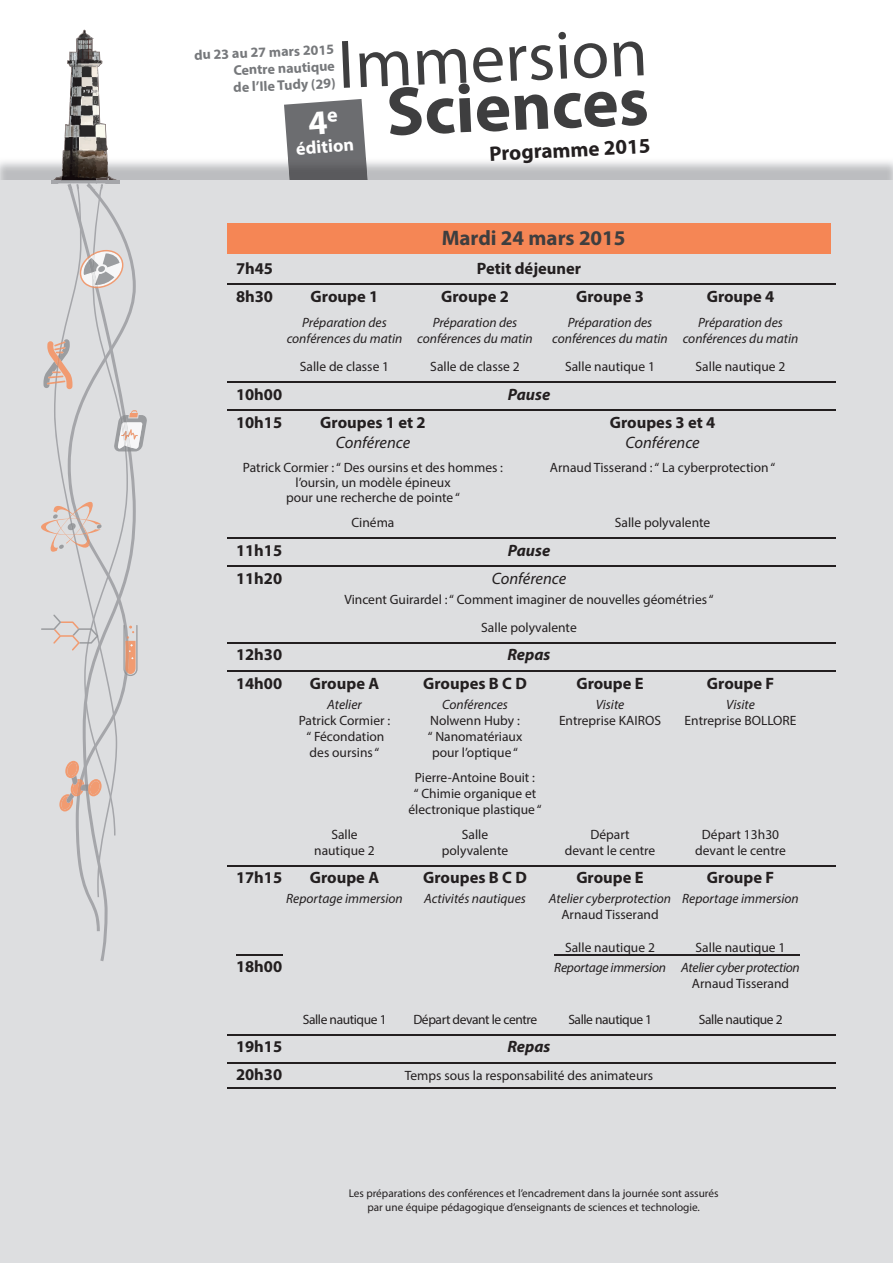
<style>
.page{position:relative;width:893px;height:1263px;background:#fff}
.page>*{position:absolute;margin:0;border:0;box-sizing:border-box;transform-origin:0 0}
.t1{font:69.3px/49.3px "Myriad Pro";color:#3e3e3f}
.t2{font:700 21px "Myriad Pro";color:#3e3e3f}
.t3{font:700 21px "Myriad Pro";color:#231f20}
.t4{font:700 18.15px "Myriad Pro";color:#fff}
.t5{font:700 16.5px "Myriad Pro";color:#231f20}
.t6{font:italic 16.5px "Myriad Pro";color:#231f20}
.t7{font:italic 700 16.5px "Myriad Pro";color:#231f20}
.t8{font:700 14.1px/16.8px "Myriad Pro";color:#76787b;text-align:justify}
.t9{font:13.5px/15px "Myriad Pro";color:#231f20;text-align:center}
.t10{font:italic 13.5px "Myriad Pro";color:#231f20}
.t11{font:13.5px "Myriad Pro";letter-spacing:-.03em;color:#231f20}
.t12{font:italic 13.5px "Myriad Pro";letter-spacing:-.02em;color:#231f20}
.t13{font:11.25px/13.5px "Myriad Pro";color:#231f20;text-align:center}
.s1{font-weight:700}
.s2{font-weight:700;font-size:34.65px;color:#fff}
</style>
<div class="page">
<svg style="left:64px;top:30px;width:43px;height:107px"></svg>
<img style="left:52px;top:159px;width:66px;height:21px">
<div style="left:0;top:180px;width:893px;height:1083px;background:#dddee0"></div>
<hr style="left:51px;top:180px;width:69px;height:3px;background:#a5a6aa">
<div style="left:227px;top:224px;width:604px;height:30px;background:#f58655"></div>
<hr style="left:227px;top:284px;width:609px;height:1px;background:#231f20">
<hr style="left:227px;top:381px;width:609px;height:1px;background:#231f20">
<hr style="left:227px;top:410px;width:609px;height:1px;background:#231f20">
<hr style="left:227px;top:537px;width:609px;height:2px;background:#231f20">
<hr style="left:227px;top:566px;width:609px;height:1px;background:#231f20">
<hr style="left:227px;top:642px;width:609px;height:1px;background:#231f20">
<hr style="left:227px;top:670px;width:609px;height:2px;background:#231f20">
<hr style="left:227px;top:865px;width:609px;height:1px;background:#231f20">
<hr style="left:236px;top:954px;width:46px;height:2px;background:#231f20">
<hr style="left:554px;top:954px;width:246px;height:2px;background:#231f20">
<hr style="left:227px;top:1034px;width:609px;height:1px;background:#231f20">
<hr style="left:227px;top:1062px;width:609px;height:1px;background:#231f20">
<hr style="left:227px;top:1087px;width:609px;height:1px;background:#231f20">
<svg style="left:87px;top:897px;width:21px;height:64px"></svg>
<svg style="left:41px;top:190px;width:106px;height:707px"></svg>
<img style="left:58px;top:137px;width:50px;height:53px">
<img style="left:65px;top:31px;width:34px;height:106px">
<svg style="left:284px;top:99px;width:86px;height:81px;background:#7a7b7d"></svg>
<h1 class="t1" style="left:384px;top:36px;width:360px;text-indent:-47px;rotate:-2deg">Immersion<br><span class="s1">Sciences</span> <span class="s2">2015</span></h1>
<p class="t8" style="left:232px;top:44px;width:104px;text-indent:-38px;rotate:-2deg">du 23 au 27 mars 2015<br>Centre nautique de l’Ile Tudy (29)</p>
<h3 class="t4" style="left:295px;top:137px;width:59px;rotate:-4deg">édition</h3>
<h2 class="t3" style="left:489px;top:140px;width:163px;rotate:-3deg">Programme 2015</h2>
<h2 class="t2" style="left:442px;top:225px;width:185px">Mardi 24 mars 2015</h2>
<p class="t5" style="left:236px;top:257px;width:39px">7h45</p>
<p class="t5" style="left:477px;top:257px;width:106px">Petit déjeuner</p>
<p class="t5" style="left:236px;top:286px;width:39px">8h30</p>
<p class="t5" style="left:311px;top:286px;width:69px">Groupe 1</p>
<p class="t5" style="left:441px;top:286px;width:69px">Groupe 2</p>
<p class="t5" style="left:576px;top:286px;width:69px">Groupe 3</p>
<p class="t5" style="left:707px;top:286px;width:69px">Groupe 4</p>
<p class="t10" style="left:302px;top:314px;width:86px">Préparation des</p>
<p class="t10" style="left:433px;top:314px;width:86px">Préparation des</p>
<p class="t10" style="left:568px;top:314px;width:86px">Préparation des</p>
<p class="t10" style="left:698px;top:314px;width:86px">Préparation des</p>
<p class="t10" style="left:287px;top:330px;width:248px">conférences du matin conférences du matin</p>
<p class="t10" style="left:552px;top:330px;width:248px">conférences du matin conférences du matin</p>
<p class="t9" style="left:300px;top:359px;width:91px">Salle de classe 1</p>
<p class="t9" style="left:430px;top:359px;width:91px">Salle de classe 2</p>
<p class="t9" style="left:565px;top:359px;width:91px">Salle nautique 1</p>
<p class="t9" style="left:696px;top:359px;width:91px">Salle nautique 2</p>
<p class="t5" style="left:236px;top:383px;width:48px">10h00</p>
<p class="t7" style="left:508px;top:383px;width:44px">Pause</p>
<p class="t5" style="left:236px;top:411px;width:48px">10h15</p>
<p class="t5" style="left:320px;top:411px;width:107px">Groupes 1 et 2</p>
<p class="t5" style="left:610px;top:411px;width:107px">Groupes 3 et 4</p>
<p class="t6" style="left:336px;top:432px;width:76px">Conférence</p>
<p class="t6" style="left:625px;top:432px;width:76px">Conférence</p>
<p class="t9" style="left:243px;top:460px;width:262px">Patrick Cormier : “ Des oursins et des hommes :</p>
<p class="t9" style="left:550px;top:460px;width:227px">Arnaud Tisserand : “ La cyberprotection “</p>
<p class="t9" style="left:286px;top:475px;width:175px">l’oursin, un modèle épineux pour une recherche de pointe “</p>
<p class="t9" style="left:351px;top:515px;width:44px">Cinéma</p>
<p class="t9" style="left:615px;top:515px;width:97px">Salle polyvalente</p>
<p class="t5" style="left:236px;top:539px;width:48px">11h15</p>
<p class="t7" style="left:508px;top:539px;width:44px">Pause</p>
<p class="t5" style="left:236px;top:568px;width:48px">11h20</p>
<p class="t6" style="left:492px;top:568px;width:76px">Conférence</p>
<p class="t9" style="left:344px;top:585px;width:371px;line-height:28.3px">Vincent Guirardel : “ Comment imaginer de nouvelles géométries “<br>Salle polyvalente</p>
<p class="t5" style="left:236px;top:644px;width:48px">12h30</p>
<p class="t7" style="left:507px;top:644px;width:44px">Repas</p>
<p class="t5" style="left:236px;top:672px;width:48px">14h00</p>
<p class="t5" style="left:310px;top:672px;width:71px">Groupe A</p>
<p class="t5" style="left:423px;top:672px;width:105px">Groupes B C D</p>
<p class="t5" style="left:576px;top:672px;width:69px">Groupe E</p>
<p class="t5" style="left:707px;top:672px;width:69px">Groupe F</p>
<p class="t10" style="left:327px;top:696px;width:36px">Atelier</p>
<p class="t10" style="left:442px;top:696px;width:67px">Conférences</p>
<p class="t10" style="left:596px;top:696px;width:30px">Visite</p>
<p class="t10" style="left:726px;top:696px;width:30px">Visite</p>
<p class="t9" style="left:299px;top:712px;width:93px">Patrick Cormier :</p>
<p class="t9" style="left:430px;top:712px;width:91px">Nolwenn Huby :</p>
<p class="t9" style="left:559px;top:712px;width:104px">Entreprise KAIROS</p>
<p class="t9" style="left:685px;top:712px;width:113px">Entreprise BOLLORE</p>
<p class="t9" style="left:306px;top:729px;width:80px">“ Fécondation</p>
<p class="t9" style="left:428px;top:729px;width:96px">“ Nanomatériaux</p>
<p class="t9" style="left:310px;top:745px;width:71px">des oursins “</p>
<p class="t9" style="left:415px;top:740px;width:122px;line-height:24.8px">pour l’optique “<br>Pierre-Antoine Bouit :</p>
<p class="t9" style="left:408px;top:785px;width:135px;line-height:16.2px">“ Chimie organique et électronique plastique “</p>
<p class="t9" style="left:331px;top:827px;width:28px">Salle</p>
<p class="t9" style="left:462px;top:827px;width:28px">Salle</p>
<p class="t9" style="left:590px;top:827px;width:41px">Départ</p>
<p class="t9" style="left:702px;top:827px;width:79px">Départ 13h30</p>
<p class="t9" style="left:314px;top:843px;width:62px">nautique 2</p>
<p class="t9" style="left:442px;top:843px;width:68px">polyvalente</p>
<p class="t9" style="left:565px;top:843px;width:92px">devant le centre</p>
<p class="t9" style="left:695px;top:843px;width:92px">devant le centre</p>
<p class="t5" style="left:236px;top:867px;width:48px">17h15</p>
<p class="t5" style="left:310px;top:867px;width:71px">Groupe A</p>
<p class="t5" style="left:423px;top:867px;width:105px">Groupes B C D</p>
<p class="t5" style="left:576px;top:867px;width:69px">Groupe E</p>
<p class="t5" style="left:707px;top:867px;width:69px">Groupe F</p>
<p class="t10" style="left:286px;top:890px;width:118px">Reportage immersion</p>
<p class="t10" style="left:424px;top:890px;width:103px">Activités nautiques</p>
<p class="t10" style="left:549px;top:890px;width:251px">Atelier cyberprotection Reportage immersion</p>
<p class="t9" style="left:561px;top:907px;width:99px">Arnaud Tisserand</p>
<p class="t9" style="left:565px;top:939px;width:91px">Salle nautique 2</p>
<p class="t9" style="left:696px;top:939px;width:91px">Salle nautique 1</p>
<p class="t5" style="left:236px;top:955px;width:48px">18h00</p>
<p class="t12" style="left:554px;top:959px;width:247px">Reportage immersion Atelier cyber protection</p>
<p class="t9" style="left:692px;top:975px;width:99px">Arnaud Tisserand</p>
<p class="t11" style="left:303px;top:1011px;width:85px">Salle nautique 1</p>
<p class="t11" style="left:413px;top:1011px;width:125px">Départ devant le centre</p>
<p class="t11" style="left:568px;top:1011px;width:85px">Salle nautique 1</p>
<p class="t11" style="left:699px;top:1011px;width:85px">Salle nautique 2</p>
<p class="t5" style="left:236px;top:1036px;width:48px">19h15</p>
<p class="t7" style="left:507px;top:1036px;width:44px">Repas</p>
<p class="t5" style="left:236px;top:1064px;width:48px">20h30</p>
<p class="t9" style="left:405px;top:1068px;width:250px">Temps sous la responsabilité des animateurs</p>
<p class="t13" style="left:349px;top:1186px;width:371px">Les préparations des conférences et l’encadrement dans la journée sont assurés par une équipe pédagogique d’enseignants de sciences et technologie.</p>
</div>
